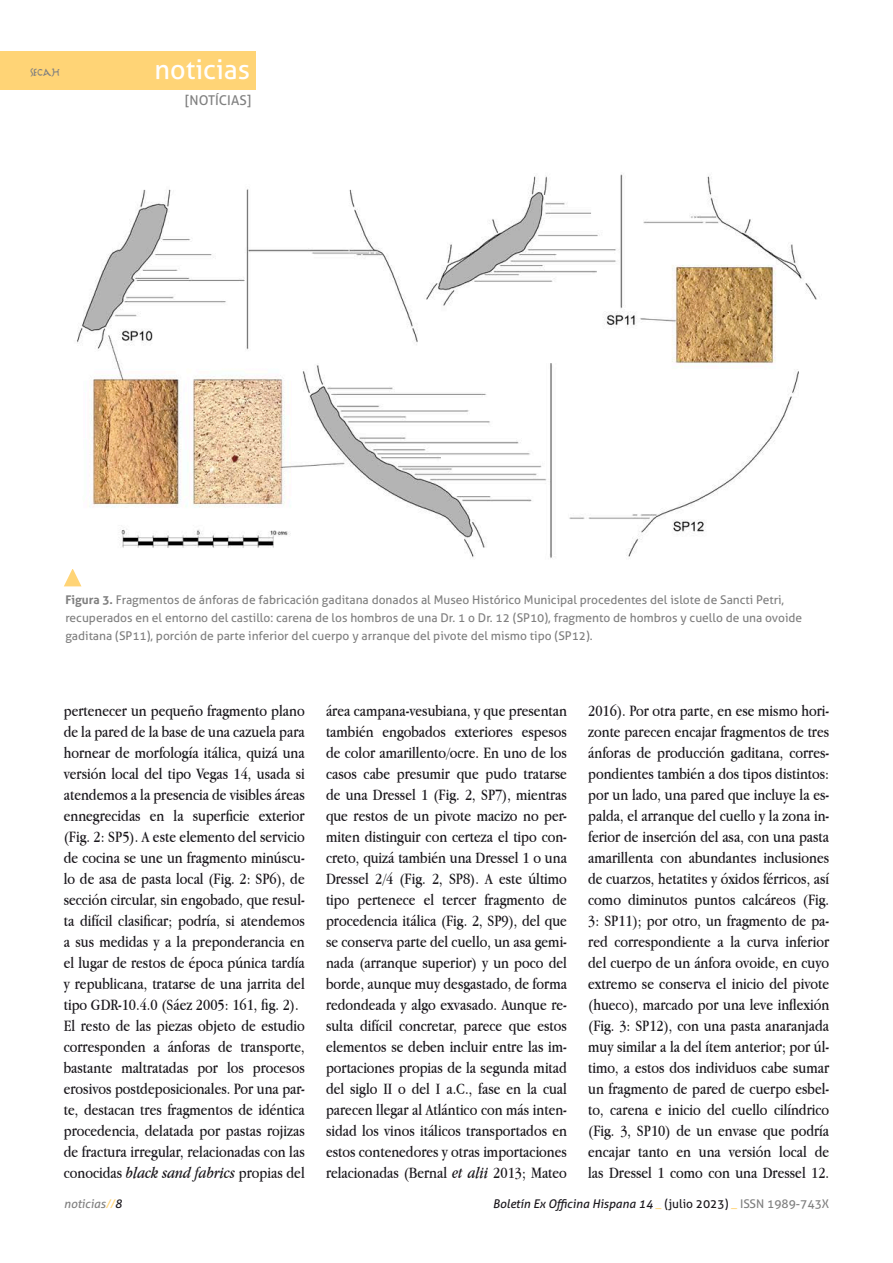
<style>
.page{position:relative;width:893px;height:1263px;background:#fff}
.page>*{position:absolute;margin:0;border:0;box-sizing:border-box;transform-origin:0 0}
.t1{font:27px "Aller";color:#fff}
.t2{font:18px "Marathon II";color:#808080}
.t3{font:16.5px/21px "Apple Garamond";color:#1a171c;text-align:justify}
.t4{font:13.5px "Aller";color:#808080}
.t5{font:12px/18px "Aller";color:#808080}
.t6{font:italic 12px "Aller";color:#1a171c}
.t7{font:italic 12px "Aller";color:#808080}
.s1{font-weight:700}
.s2{font-style:italic}
.s3{color:#ffd476}
.s4{color:#1a171c}
.s5{font-style:normal;color:#ffd476}
.s6{font-style:normal}
.s7{font-style:normal;color:#808080}
</style>
<div class="page">
<div style="left:0;top:51px;width:255px;height:38px;background:#ffd476"></div>
<svg style="left:64px;top:569px;width:17px;height:17px"></svg>
<img style="left:77px;top:174px;width:740px;height:385px">
<p class="t2" style="left:31px;top:64px;width:31px">secah</p>
<h1 class="t1" style="left:154px;top:53px;width:97px">noticias</h1>
<p class="t4" style="left:185px;top:92px;width:67px">[NOTÍCIAS]</p>
<p class="t5" style="left:65px;top:591px;width:738px"><span class="s1">Figura 3.</span> Fragmentos de ánforas de fabricación gaditana donados al Museo Histórico Municipal procedentes del islote de Sancti Petri, recuperados en el entorno del castillo: carena de los hombros de una Dr. 1 o Dr. 12 (SP10), fragmento de hombros y cuello de una ovoide gaditana (SP11), porción de parte inferior del cuerpo y arranque del pivote del mismo tipo (SP12).</p>
<p class="t3" style="left:64px;top:700px;width:242px;text-align:left">pertenecer un pequeño fragmento plano de la pared de la base de una cazuela para hornear de morfología itálica, quizá una versión local del tipo Vegas 14, usada si atendemos a la presencia de visibles áreas ennegrecidas en la superficie exterior (Fig. 2: SP5). A este elemento del servicio de cocina se une un fragmento minúscu&shy;lo de asa de pasta local (Fig. 2: SP6), de sección circular, sin engobado, que resul&shy;ta difícil clasificar; podría, si atendemos a sus medidas y a la preponderancia en el lugar de restos de época púnica tardía y republicana, tratarse de una jarrita del tipo GDR-10.4.0 (Sáez 2005: 161, fig. 2).<br>El resto de las piezas objeto de estudio corresponden a ánforas de transporte, bastante maltratadas por los procesos erosivos postdeposicionales. Por una par&shy;te, destacan tres fragmentos de idéntica procedencia, delatada por pastas rojizas de fractura irregular, relacionadas con las conocidas <span class="s2">black sand fabrics</span> propias del</p>
<p class="t3" style="left:326px;top:700px;width:242px">área campana-vesubiana, y que presentan también engobados exteriores espesos de color amarillento/ocre. En uno de los casos cabe presumir que pudo tratarse de una Dressel 1 (Fig. 2, SP7), mientras que restos de un pivote macizo no per&shy;miten distinguir con certeza el tipo con&shy;creto, quizá también una Dressel 1 o una Dressel 2/4 (Fig. 2, SP8). A este último tipo pertenece el tercer fragmento de procedencia itálica (Fig. 2, SP9), del que se conserva parte del cuello, un asa gemi&shy;nada (arranque superior) y un poco del borde, aunque muy desgastado, de forma redondeada y algo exvasado. Aunque re&shy;sulta difícil concretar, parece que estos elementos se deben incluir entre las im&shy;portaciones propias de la segunda mitad del siglo II o del I a.C., fase en la cual parecen llegar al Atlántico con más inten&shy;sidad los vinos itálicos transportados en estos contenedores y otras importaciones relacionadas (Bernal <span class="s2">et alii</span> 2013; Mateo</p>
<p class="t3" style="left:588px;top:700px;width:242px">2016). Por otra parte, en ese mismo hori&shy;zonte parecen encajar fragmentos de tres ánforas de producción gaditana, corres&shy;pondientes también a dos tipos distintos: por un lado, una pared que incluye la es&shy;palda, el arranque del cuello y la zona in&shy;ferior de inserción del asa, con una pasta amarillenta con abundantes inclusiones de cuarzos, hetatites y óxidos férricos, así como diminutos puntos calcáreos (Fig.<br>3: SP11); por otro, un fragmento de pa&shy;red correspondiente a la curva inferior del cuerpo de un ánfora ovoide, en cuyo extremo se conserva el inicio del pivote (hueco), marcado por una leve inflexión (Fig. 3: SP12), con una pasta anaranjada muy similar a la del ítem anterior; por úl&shy;timo, a estos dos individuos cabe sumar un fragmento de pared de cuerpo esbel&shy;to, carena e inicio del cuello cilíndrico (Fig. 3, SP10) de un envase que podría encajar tanto en una versión local de las Dressel 1 como con una Dressel 12.</p>
<p class="t7" style="left:64px;top:1196px;width:60px">noticias<span class="s3">//</span><span class="s4">8</span></p>
<p class="t6" style="left:493px;top:1196px;width:338px">Boletín Ex Officina Hispana 14 <span class="s5">_</span> <span class="s6">(julio 2023)</span> <span class="s5">_</span> <span class="s7">ISSN 1989-743X</span></p>
</div>
